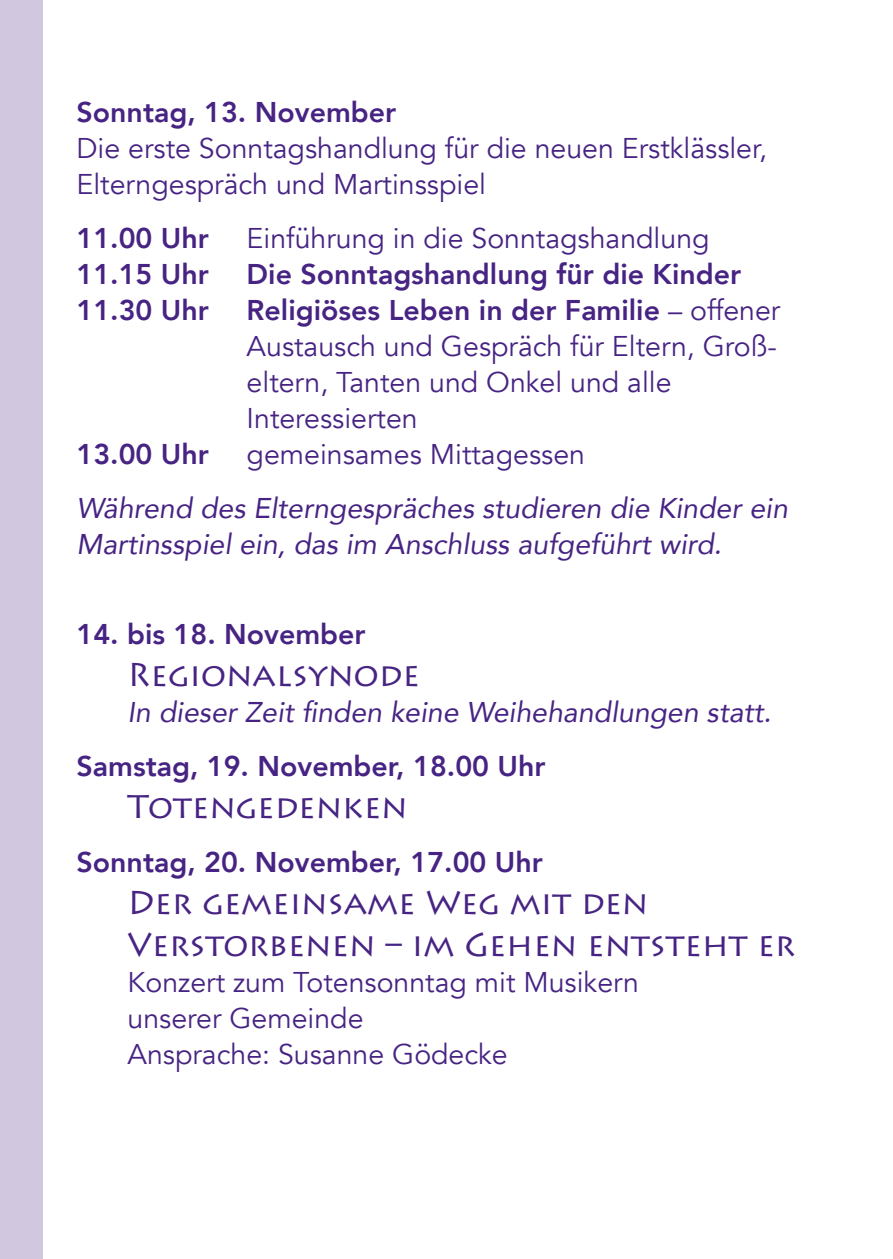
<style>
.page{position:relative;width:893px;height:1259px;background:#fff}
.page>*{position:absolute;margin:0;border:0;box-sizing:border-box;transform-origin:0 0}
.t1{font:33px/42px "Lithos Pro";color:#472483}
.t2{font:28.5px/36px "Avenir";color:#472483}
.t3{font:800 28.5px "Avenir";color:#472483}
.t4{font:italic 28.5px/36px "Avenir";color:#472483}
.s1{font-weight:800}
</style>
<div class="page">
<div style="left:0;top:0;width:43px;height:1259px;background:#d1c8e0"></div>
<p class="t3" style="left:77px;top:90px;width:321px">Sonntag, 13. November</p>
<p class="t2" style="left:77px;top:131px;width:692px">Die erste Sonntagshandlung für die neuen Erstklässler,<br>Elterngespräch und Martinsspiel</p>
<p class="t3" style="left:77px;top:216px;width:134px">11.00 Uhr</p>
<p class="t2" style="left:247px;top:221px;width:464px">Einführung in die Sonntagshandlung</p>
<p class="t3" style="left:77px;top:252px;width:134px">11.15 Uhr</p>
<p class="t3" style="left:247px;top:252px;width:496px">Die Sonntagshandlung für die Kinder</p>
<p class="t3" style="left:77px;top:288px;width:134px">11.30 Uhr</p>
<p class="t2" style="left:247px;top:293px;width:535px"><span class="s1">Religiöses Leben in der Familie</span> – offener Austausch und Gespräch für Eltern, Groß&shy;eltern, Tanten und Onkel und alle Interessierten</p>
<p class="t3" style="left:77px;top:432px;width:134px">13.00 Uhr</p>
<p class="t2" style="left:247px;top:437px;width:340px">gemeinsames Mittagessen</p>
<p class="t4" style="left:77px;top:490px;width:713px">Während des Elterngespräches studieren die Kinder ein<br>Martinsspiel ein, das im Anschluss aufgeführt wird.</p>
<p class="t3" style="left:77px;top:612px;width:291px">14. bis 18. November</p>
<p class="t1" style="left:128px;top:654px;width:294px">Regionalsynode</p>
<p class="t4" style="left:128px;top:694px;width:645px">In dieser Zeit finden keine Weihehandlungen statt.</p>
<p class="t3" style="left:77px;top:744px;width:470px">Samstag, 19. November, 18.00 Uhr</p>
<p class="t1" style="left:128px;top:786px;width:282px">Totengedenken</p>
<p class="t3" style="left:77px;top:840px;width:468px">Sonntag, 20. November, 17.00 Uhr</p>
<p class="t1" style="left:128px;top:882px;width:669px">Der gemeinsame Weg mit den<br>Verstorbenen – im Gehen entsteht er</p>
<p class="t2" style="left:128px;top:965px;width:513px">Konzert zum Totensonntag mit Musikern unserer Gemeinde<br>Ansprache: Susanne Gödecke</p>
</div>
